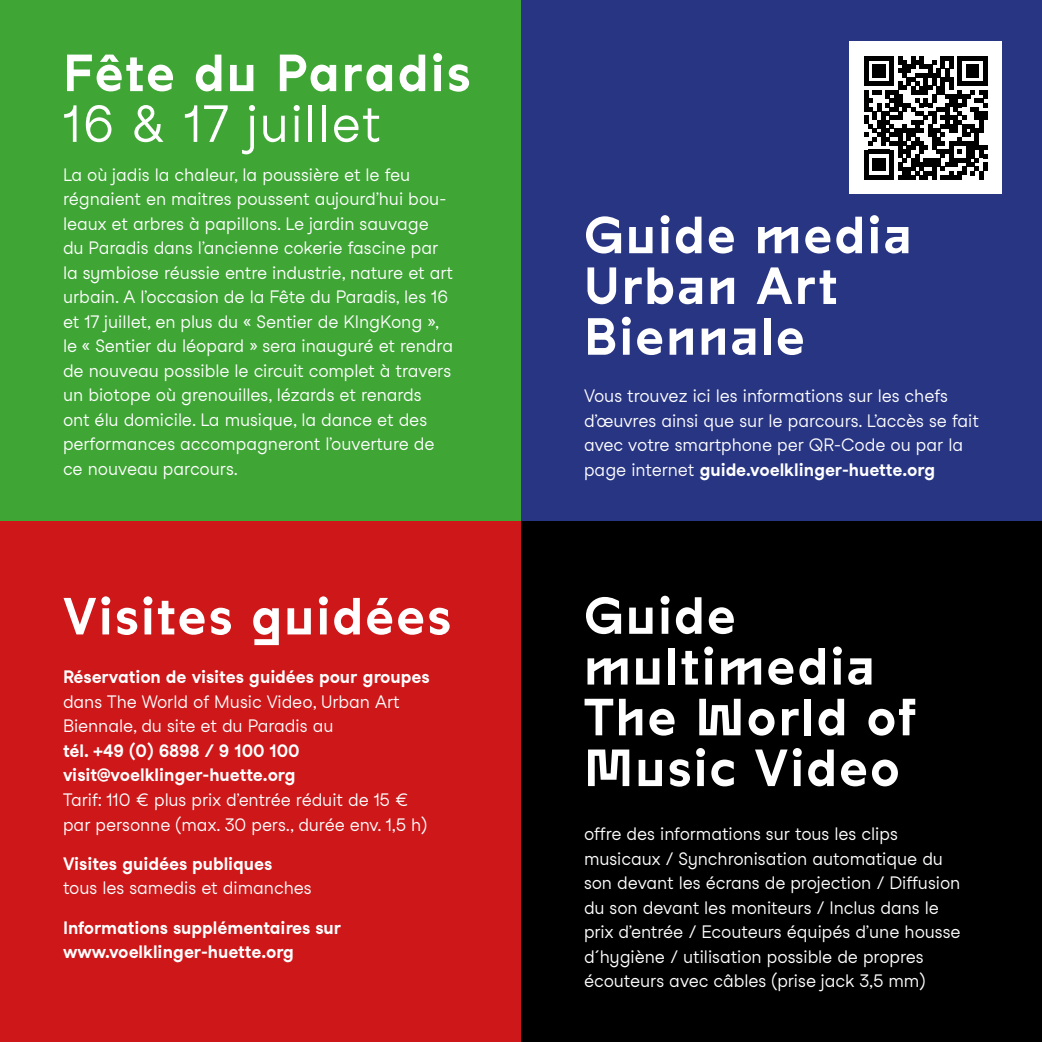
<style>
.page{position:relative;width:1042px;height:1042px;background:#fff}
.page>*{position:absolute;margin:0;border:0;box-sizing:border-box;transform-origin:0 0}
.t1{font:700 50.75px/50.8px "Studio Feixen Edgy WVH";letter-spacing:.035em;color:#fff}
.t2{font:50.75px "Studio Feixen Sans";letter-spacing:.03em;color:#fff}
.t3{font:17.5px/24.5px "Studio Feixen Sans";color:#fff}
.t4{font:700 17.5px/24.5px "Studio Feixen Sans";color:#fff}
.s1{font-weight:700}
</style>
<div class="page">
<div style="left:521px;top:521px;width:521px;height:521px;background:#000"></div>
<div style="left:0;top:521px;width:521px;height:521px;background:#cd1719"></div>
<div style="left:0;top:0;width:521px;height:521px;background:#3fa535"></div>
<div style="left:521px;top:0;width:521px;height:521px;background:#283583"></div>
<div style="left:849px;top:41px;width:153px;height:153px;background:#fff"></div>
<svg style="left:864px;top:56px;width:123px;height:123px"></svg>
<h1 class="t1" style="left:63px;top:48px;width:409px">Fête du Paradis</h1>
<h1 class="t2" style="left:63px;top:96px;width:319px">16 &amp; 17 juillet</h1>
<p class="t3" style="left:63px;top:163px;width:391px">La où jadis la chaleur, la poussière et le feu régnaient en maitres poussent aujourd’hui bou&shy;leaux et arbres à papillons. Le jardin sauvage du Paradis dans l’ancienne cokerie fascine par la symbiose réussie entre industrie, nature et art urbain. A l’occasion de la Fête du Paradis, les 16 et 17 juillet, en plus du « Sentier de KIngKong », le « Sentier du léopard » sera inauguré et rendra de nouveau possible le circuit complet à travers un biotope où grenouilles, lézards et renards<br>ont élu domicile. La musique, la dance et des performances accompagneront l’ouverture de ce nouveau parcours.</p>
<h1 class="t1" style="left:63px;top:591px;width:389px">Visites guidées</h1>
<p class="t4" style="left:63px;top:665px;width:368px">Réservation de visites guidées pour groupes</p>
<p class="t3" style="left:63px;top:690px;width:338px">dans The World of Music Video, Urban Art<br>Biennale, du site et du Paradis au</p>
<p class="t4" style="left:63px;top:738px;width:238px">tél. +49 (0) 6898 / 9 100 100 visit@voelklinger-huette.org</p>
<p class="t3" style="left:63px;top:788px;width:366px">Tarif: 110 € plus prix d’entrée réduit de 15 € par personne (max. 30 pers., durée env. 1,5 h)</p>
<p class="t4" style="left:63px;top:851px;width:211px">Visites guidées publiques</p>
<p class="t3" style="left:63px;top:876px;width:250px">tous les samedis et dimanches</p>
<p class="t4" style="left:63px;top:915px;width:279px">Informations supplémentaires sur www.voelklinger-huette.org</p>
<h1 class="t1" style="left:584px;top:210px;width:329px">Guide media<br>Urban Art<br>Biennale</h1>
<p class="t3" style="left:584px;top:384px;width:396px">Vous trouvez ici les informations sur les chefs d’œuvres ainsi que sur le parcours. L’accès se fait avec votre smartphone per QR-Code ou par la page internet <span class="s1">guide.voelklinger-huette.org</span></p>
<h1 class="t1" style="left:584px;top:591px;width:333px">Guide multimedia<br>The World of<br>Music Video</h1>
<p class="t3" style="left:584px;top:822px;width:378px">offre des informations sur tous les clips musicaux / Synchronisation automatique du son devant les écrans de projection / Diffusion du son devant les moniteurs / Inclus dans le prix d’entrée / Ecouteurs équipés d’une housse d´hygiène / utilisation possible de propres écouteurs avec câbles (prise jack 3,5 mm)</p>
</div>
